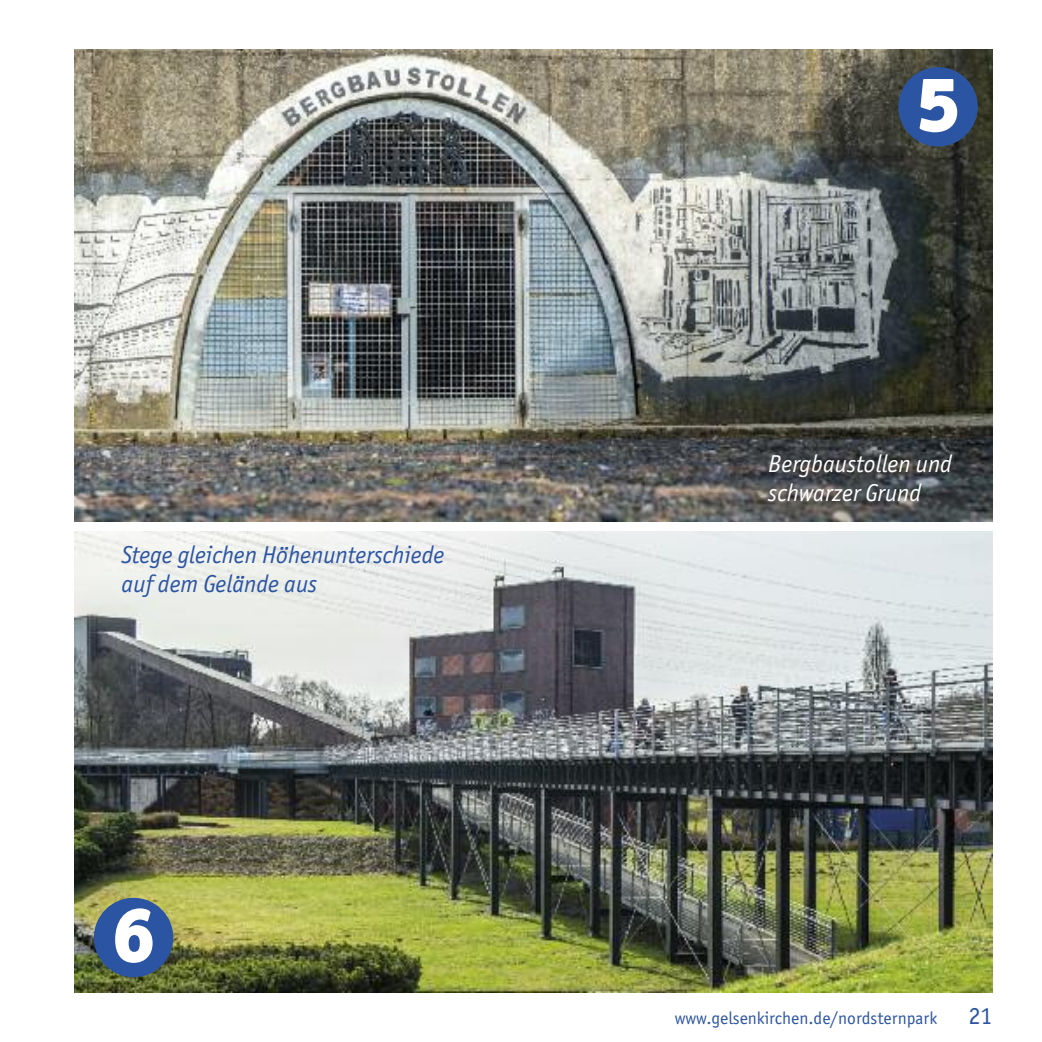
<style>
.page{position:relative;width:1042px;height:1042px;background:#fff}
.page>*{position:absolute;margin:0;border:0;box-sizing:border-box;transform-origin:0 0}
.t1{font:italic 24.5px/29.4px "Officina Sans ITC Std";color:#2b54a2}
.t2{font:italic 24.5px/29.4px "Officina Sans ITC Std";color:#fff}
.t3{font:24.5px "Officina Sans ITC Std";color:#2b54a2}
.t4{font:17.5px "Officina Sans ITC Std";color:#2b54a2}
.s1{font-family:"Calibri";font-weight:700}
</style>
<div class="page">
<img style="left:74px;top:50px;width:918px;height:471px">
<img style="left:74px;top:531px;width:918px;height:461px">
<div style="left:898px;top:67px;width:80px;height:79px;background:#2b54a2;border-radius:50%"></div>
<svg style="left:919px;top:79px;width:38px;height:53px"></svg>
<div style="left:94px;top:898px;width:79px;height:79px;background:#2b54a2;border-radius:50%"></div>
<svg style="left:115px;top:908px;width:38px;height:55px"></svg>
<p class="t1" style="left:122px;top:542px;width:324px">Stege gleichen Ho<span class="s1">̈</span>henunterschiede auf dem Gela<span class="s1">̈</span>nde aus</p>
<p class="t2" style="left:768px;top:451px;width:185px">Bergbaustollen und schwarzer Grund</p>
<p class="t4" style="left:675px;top:1012px;width:264px">www.gelsenkirchen.de/nordsternpark</p>
<p class="t3" style="left:968px;top:1007px;width:26px">21</p>
</div>
